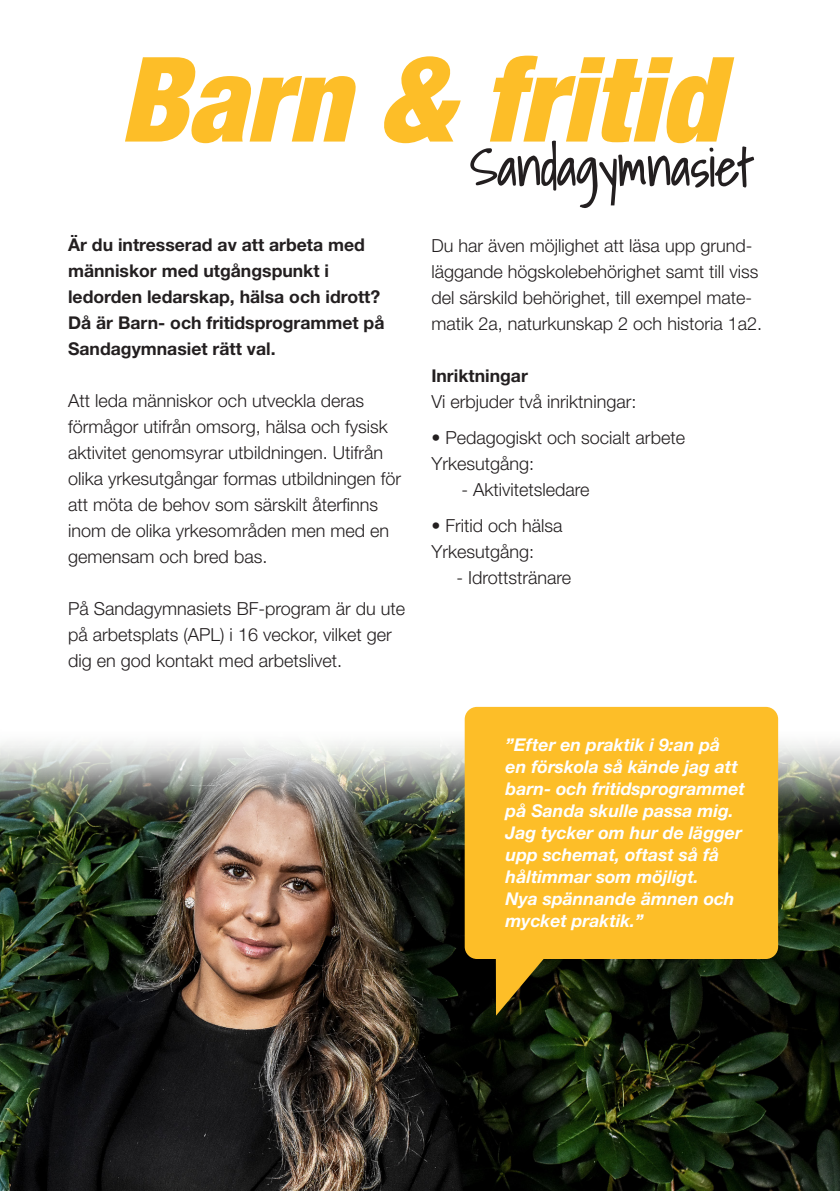
<style>
.page{position:relative;width:840px;height:1191px;background:#fff}
.page>*{position:absolute;margin:0;border:0;box-sizing:border-box;transform-origin:0 0}
.t1{font:italic 900 condensed 118px "Helvetica Neue LT Std";color:#fdbe28}
.t2{font:300 18px/26px "Helvetica Neue LT Std";color:#231f20}
.t3{font:italic 700 17.6px/22px "Helvetica Neue LT Std";color:#fff}
.t4{font:700 17.6px/26px "Helvetica Neue LT Std";color:#231f20}
</style>
<div class="page">
<img style="left:0;top:875px;width:839px;height:316px">
<img style="left:0;top:706px;width:839px;height:169px">
<div style="left:464px;top:707px;width:313px;height:252px;background:#fdbe28;border-radius:12px"></div>
<svg style="left:495px;top:959px;width:58px;height:56px;background:#705913"></svg>
<svg style="left:470px;top:141px;width:283px;height:67px"></svg>
<p class="t1" style="left:119px;top:27px;width:603px">Barn &amp; fritid</p>
<p class="t4" style="left:68px;top:232px;width:318px">Är du intresserad av att arbeta med människor med utgångspunkt i ledorden ledarskap, hälsa och idrott?<br>Då är Barn- och fritidsprogrammet på Sandagymnasiet rätt val.</p>
<p class="t2" style="left:68px;top:387px;width:334px">Att leda människor och utveckla deras förmågor utifrån omsorg, hälsa och fysisk aktivitet genomsyrar utbildningen. Utifrån olika yrkesutgångar formas utbildningen för att möta de behov som särskilt återfinns inom de olika yrkesområden men med en gemensam och bred bas.</p>
<p class="t2" style="left:68px;top:595px;width:338px">På Sandagymnasiets BF-program är du ute på arbetsplats (APL) i 16 veckor, vilket ger dig en god kontakt med arbetslivet.</p>
<p class="t2" style="left:431px;top:232px;width:332px">Du har även möjlighet att läsa upp grund&shy;läggande högskolebehörighet samt till viss del särskild behörighet, till exempel mate&shy;matik 2a, naturkunskap 2 och historia 1a2.</p>
<p class="t4" style="left:431px;top:362px;width:98px">Inriktningar</p>
<p class="t2" style="left:431px;top:388px;width:206px">Vi erbjuder två inriktningar:</p>
<p class="t2" style="left:431px;top:424px;width:255px">• Pedagogiskt och socialt arbete</p>
<p class="t2" style="left:431px;top:450px;width:104px">Yrkesutgång:</p>
<p class="t2" style="left:461px;top:476px;width:130px">- Aktivitetsledare</p>
<p class="t2" style="left:431px;top:512px;width:133px">• Fritid och hälsa</p>
<p class="t2" style="left:431px;top:538px;width:104px">Yrkesutgång:</p>
<p class="t2" style="left:456px;top:564px;width:116px">- Idrottstränare</p>
<p class="t3" style="left:505px;top:733px;width:241px">”Efter en praktik i 9:an på en förskola så kände jag att barn- och fritidsprogrammet på Sanda skulle passa mig.<br>Jag tycker om hur de lägger upp schemat, oftast så få håltimmar som möjligt.<br>Nya spännande ämnen och mycket praktik.”</p>
</div>
